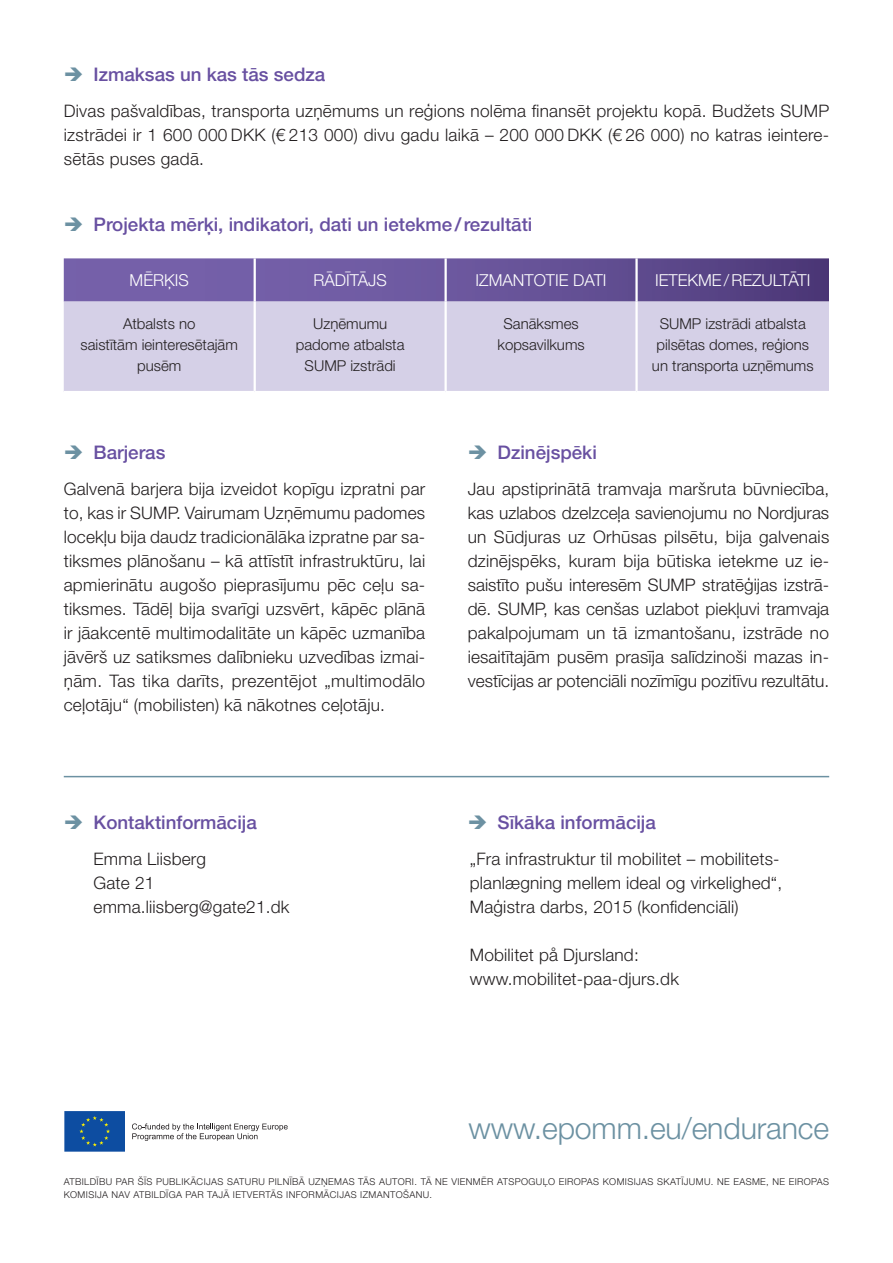
<style>
.page{position:relative;width:893px;height:1263px;background:#fff}
.page>*{position:absolute;margin:0;border:0;box-sizing:border-box;transform-origin:0 0}
.t1{font:300 30.3px "Helvetica Neue LT Pro";letter-spacing:-.005em;color:#6c91a2}
.t2{font:500 18.75px "Helvetica Neue LT Pro";color:#6850a1}
.t3{font:300 17.25px/24px "Helvetica Neue LT Pro";letter-spacing:.01em;color:#231f20;text-align:justify}
.t4{font:300 16.5px "Helvetica Neue LT Pro";color:#fff}
.t5{font:300 15px/21px "Helvetica Neue LT Pro";color:#231f20;text-align:center}
.t6{font:300 9.45px "Helvetica Neue LT Pro";letter-spacing:.15em;color:#231f20}
</style>
<div class="page">
<svg style="left:64px;top:1111px;width:61px;height:41px;background:#17549e"></svg>
<svg style="left:132px;top:1123px;width:156px;height:18px"></svg>
<svg style="left:64px;top:258px;width:765px;height:44px;background:#6b579b"></svg>
<div style="left:64px;top:302px;width:765px;height:89px;background:#d5d0e7"></div>
<hr style="left:254px;top:258px;width:2px;height:44px;background:#fff">
<hr style="left:444px;top:258px;width:3px;height:44px;background:#fff">
<hr style="left:635px;top:258px;width:3px;height:44px;background:#fff">
<hr style="left:254px;top:302px;width:2px;height:89px;background:#fff">
<hr style="left:444px;top:302px;width:3px;height:89px;background:#fff">
<hr style="left:635px;top:302px;width:3px;height:89px;background:#fff">
<hr style="left:64px;top:776px;width:765px;height:1px;background:#6c91a2">
<p class="t2" style="left:94px;top:64px;width:233px">Izmaksas un kas tās sedza</p>
<p class="t3" style="left:64px;top:99px;width:767px">Divas pašvaldības, transporta uzņēmums un reģions nolēma finansēt projektu kopā. Budžets SUMP izstrādei ir 1 600 000 DKK (€ 213 000) divu gadu laikā – 200 000 DKK (€ 26 000) no katras ieintere&shy;sētās puses gadā.</p>
<p class="t2" style="left:94px;top:213px;width:440px">Projekta mērķi, indikatori, dati un ietekme/rezultāti</p>
<p class="t4" style="left:130px;top:270px;width:61px">MĒRĶIS</p>
<p class="t4" style="left:313px;top:270px;width:75px">RĀDĪTĀJ S</p>
<p class="t4" style="left:476px;top:270px;width:130px">IZMANTOTIE DATI</p>
<p class="t4" style="left:655px;top:270px;width:154px">IETEKME /REZULTĀTI</p>
<p class="t5" style="left:81px;top:313px;width:159px">Atbalsts no<br>saistītām ieinteresētajām pusēm</p>
<p class="t5" style="left:296px;top:313px;width:110px">Uzņēmumu padome atbalsta<br>SUMP izstrādi</p>
<p class="t5" style="left:497px;top:313px;width:89px">Sanāksmes kopsavilkums</p>
<p class="t5" style="left:652px;top:313px;width:163px">SUMP izstrādi atbalsta pilsētas domes, reģions un transporta uzņēmums</p>
<p class="t2" style="left:94px;top:441px;width:73px">Barjeras</p>
<p class="t3" style="left:64px;top:476px;width:363px">Galvenā barjera bija izveidot kopīgu izpratni par to, kas ir SUMP. Vairumam Uzņēmumu padomes locekļu bija daudz tradicionālāka izpratne par sa&shy;tiksmes plānošanu – kā attīstīt infrastruktūru, lai apmierinātu augošo pieprasījumu pēc ceļu sa&shy;tiksmes. Tādēļ bija svarīgi uzsvērt, kāpēc plānā ir jāakcentē multimodalitāte un kāpēc uzmanība jāvērš uz satiksmes dalībnieku uzvedības izmai&shy;ņām. Tas tika darīts, prezentējot „multimodālo ceļotāju“ (mobilisten) kā nākotnes ceļotāju.</p>
<p class="t2" style="left:94px;top:811px;width:165px">Kontaktinformācija</p>
<p class="t3" style="left:94px;top:846px;width:197px;text-align:left">Emma Liisberg<br>Gate 21 emma.liisberg@gate21.dk</p>
<p class="t2" style="left:497px;top:441px;width:101px">Dzinējspēki</p>
<p class="t3" style="left:468px;top:476px;width:363px">Jau apstiprinātā tramvaja maršruta būvniecība, kas uzlabos dzelzceļa savienojumu no Nordjuras un Sūdjuras uz Orhūsas pilsētu, bija galvenais dzinējspēks, kuram bija būtiska ietekme uz ie&shy;saistīto pušu interesēm SUMP stratēģijas izstrā&shy;dē. SUMP, kas cenšas uzlabot piekļuvi tramvaja pakalpojumam un tā izmantošanu, izstrāde no iesaitītajām pusēm prasīja salīdzinoši mazas in&shy;vestīcijas ar potenciāli nozīmīgu pozitīvu rezultātu.</p>
<p class="t2" style="left:497px;top:811px;width:160px">Sīkāka informācija</p>
<p class="t3" style="left:470px;top:846px;width:314px;text-align:left">„Fra infrastruktur til mobilitet – mobilitets&shy;planlægning mellem ideal og virkelighed“,<br>Maģistra darbs, 2015 (konfidenciāli)</p>
<p class="t3" style="left:470px;top:942px;width:211px">Mobilitet på Djursland: www.mobilitet-paa-djurs.dk</p>
<h1 class="t1" style="left:469px;top:1110px;width:362px">www.epomm.eu/endurance</h1>
<p class="t6" style="left:64px;top:1175px;width:59px">Atbildību par</p>
<p class="t6" style="left:138px;top:1175px;width:97px">šīs pu blikācijas saturu</p>
<p class="t6" style="left:268px;top:1175px;width:74px">pilnībā uzņemas</p>
<p class="t6" style="left:358px;top:1175px;width:29px">tās autor</p>
<p class="t6" style="left:412px;top:1175px;width:93px">i. Tā ne vienmēr atspogu</p>
<p class="t6" style="left:543px;top:1175px;width:32px">ļo Eiropas</p>
<p class="t6" style="left:603px;top:1175px;width:8px">Kom</p>
<p class="t6" style="left:625px;top:1175px;width:72px">isijas skatījumu</p>
<p class="t6" style="left:711px;top:1175px;width:94px">. Ne EASME, ne Eiropas</p>
<p class="t6" style="left:64px;top:1189px;width:8px">Kom</p>
<p class="t6" style="left:86px;top:1189px;width:33px">isija nav</p>
<p class="t6" style="left:133px;top:1189px;width:59px">atbildīga par</p>
<p class="t6" style="left:207px;top:1189px;width:90px">tajā ietvertās inform</p>
<p class="t6" style="left:324px;top:1189px;width:53px">ācijas izmanto</p>
<p class="t6" style="left:403px;top:1189px;width:14px">šanu</p>
<p class="t6" style="left:430px;top:1189px;width:4px">.</p>
</div>
